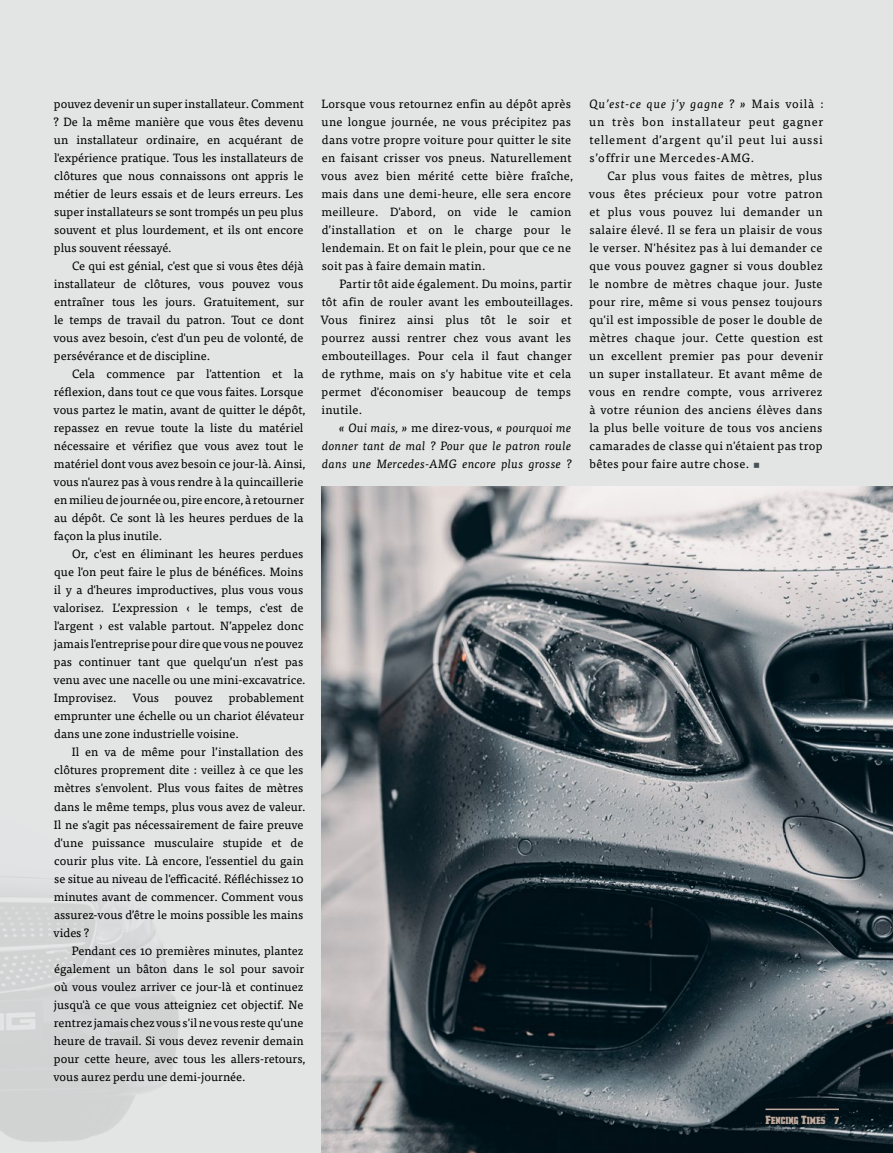
<style>
.page{position:relative;width:893px;height:1153px;background:#fff}
.page>*{position:absolute;margin:0;border:0;box-sizing:border-box;transform-origin:0 0}
.t1{font:15.3px "Laredo Trail Condensed";color:#c0a99c;scale:.59 1}
.t2{font:12px/18px "Tisa Pro";color:#000;text-align:justify}
.t3{font:12px/18px "Tisa Pro";letter-spacing:.02em;color:#000}
.t4{font:italic 12px/18px "Tisa Pro";letter-spacing:.02em;color:#000;text-align:justify}
.s1{font-style:normal}
.s2{font-style:italic}
</style>
<div class="page">
<div style="left:0;top:0;width:893px;height:1152px;background:#e3e5e5"></div>
<img style="left:322px;top:486px;width:571px;height:666px">
<hr style="left:765px;top:1108px;width:74px;height:1px;background:#c0a99c">
<p class="t2" style="left:53px;top:94px;width:252px">pouvez devenir un super installateur. Comment ? De la même manière que vous êtes devenu un installateur ordinaire, en acquérant de l'expérience pratique. Tous les installateurs de clôtures que nous connaissons ont appris le métier de leurs essais et de leurs erreurs. Les super installateurs se sont trompés un peu plus souvent et plus lourdement, et ils ont encore plus souvent réessayé.</p>
<p class="t2" style="left:54px;top:256px;width:252px;text-indent:18px">Ce qui est génial, c'est que si vous êtes déjà installateur de clôtures, vous pouvez vous entraîner tous les jours. Gratuitement, sur le temps de travail du patron. Tout ce dont vous avez besoin, c'est d'un peu de volonté, de persévérance et de discipline.</p>
<p class="t2" style="left:54px;top:364px;width:253px;text-align:left;text-indent:18px">Cela commence par l'attention et la réflexion, dans tout ce que vous faites. Lorsque vous partez le matin, avant de quitter le dépôt, repassez en revue toute la liste du matériel nécessaire et vérifiez que vous avez tout le matériel dont vous avez besoin ce jour-là. Ainsi, vous n'aurez pas à vous rendre à la quincaillerie en milieu de journée ou, pire encore, à retourner au dépôt. Ce sont là les heures perdues de la façon la plus inutile.</p>
<p class="t2" style="left:54px;top:544px;width:254px;text-align:left;text-indent:19px">Or, c'est en éliminant les heures perdues que l'on peut faire le plus de bénéfices. Moins il y a d'heures improductives, plus vous vous valorisez. L’expression ‹ le temps, c'est de l'argent › est valable partout. N’appelez donc jamais l'entreprise pour dire que vous ne pouvez pas continuer tant que quelqu’un n’est pas venu avec une nacelle ou une mini-excavatrice.<br>Improvisez.</p>
<p class="t2" style="left:54px;top:688px;width:251px;text-indent:174px">probablement emprunter une échelle ou un chariot élévateur dans une zone industrielle voisine.</p>
<p class="t2" style="left:54px;top:742px;width:254px;text-align:left;text-indent:18px">Il en va de même pour l’installation des clôtures proprement dite : veillez à ce que les mètres s'envolent. Plus vous faites de mètres dans le même temps, plus vous avez de valeur.<br>Il ne s'agit pas nécessairement de faire preuve d'une puissance musculaire stupide et de courir plus vite. Là encore, l'essentiel du gain se situe au niveau de l'efficacité. Réfléchissez 10 minutes avant de commencer. Comment vous assurez-vous d’être le moins possible les mains vides ?</p>
<p class="t2" style="left:54px;top:940px;width:253px;text-align:left;text-indent:18px">Pendant ces 10 premières minutes, plantez également un bâton dans le sol pour savoir où vous voulez arriver ce jour-là et continuez jusqu'à ce que vous atteigniez cet objectif. Ne rentrez jamais chez vous s'il ne vous reste qu'une heure de travail. Si vous devez revenir demain pour cette heure, avec tous les allers-retours, vous aurez perdu une demi-journée.</p>
<p class="t2" style="left:132px;top:688px;width:28px">Vous</p>
<p class="t2" style="left:175px;top:688px;width:39px">pouvez</p>
<p class="t3" style="left:321px;top:94px;width:253px">Lorsque vous retournez enfin au dépôt après une longue journée, ne vous précipitez pas dans votre propre voiture pour quitter le site en faisant crisser vos pneus. Naturellement vous avez bien mérité cette bière fraîche, mais dans une demi-heure, elle sera encore meilleure. D'abord, on vide le camion d’installation et on le charge pour le lendemain. Et on fait le plein, pour que ce ne soit pas à faire demain matin.</p>
<p class="t3" style="left:320px;top:274px;width:255px;text-indent:19px">Partir tôt aide également. Du moins, partir tôt afin de rouler avant les embouteillages.<br>Vous finirez ainsi plus tôt le soir et pourrez aussi rentrer chez vous avant les embouteillages. Pour cela il faut changer de rythme, mais on s'y habitue vite et cela permet d'économiser beaucoup de temps inutile.</p>
<p class="t4" style="left:322px;top:418px;width:251px;text-indent:16px">« Oui mais, » <span class="s1">me direz-vous,</span> « pourquoi me donner tant de mal ? Pour que le patron roule dans une Mercedes-AMG encore plus grosse ?</p>
<p class="t2" style="left:589px;top:94px;width:236px"><span class="s2">Qu’est-ce que j’y gagne ? »</span> Mais voilà : un très bon installateur peut gagner tellement d’argent qu’il peut lui aussi s’offrir une Mercedes-AMG.</p>
<p class="t2" style="left:589px;top:166px;width:236px;text-indent:18px">Car plus vous faites de mètres, plus vous êtes précieux pour votre patron et plus vous pouvez lui demander un salaire élevé. Il se fera un plaisir de vous le verser. N'hésitez pas à lui demander ce que vous pouvez gagner si vous doublez le nombre de mètres chaque jour. Juste pour rire, même si vous pensez toujours qu'il est impossible de poser le double de mètres chaque jour. Cette question est un excellent premier pas pour devenir un super installateur. Et avant même de vous en rendre compte, vous arriverez à votre réunion des anciens élèves dans la plus belle voiture de tous vos anciens camarades de classe qui n'étaient pas trop bêtes pour faire autre chose.</p>
<p class="t1" style="left:765px;top:1112px;width:126px">Fencing Times 7</p>
</div>
